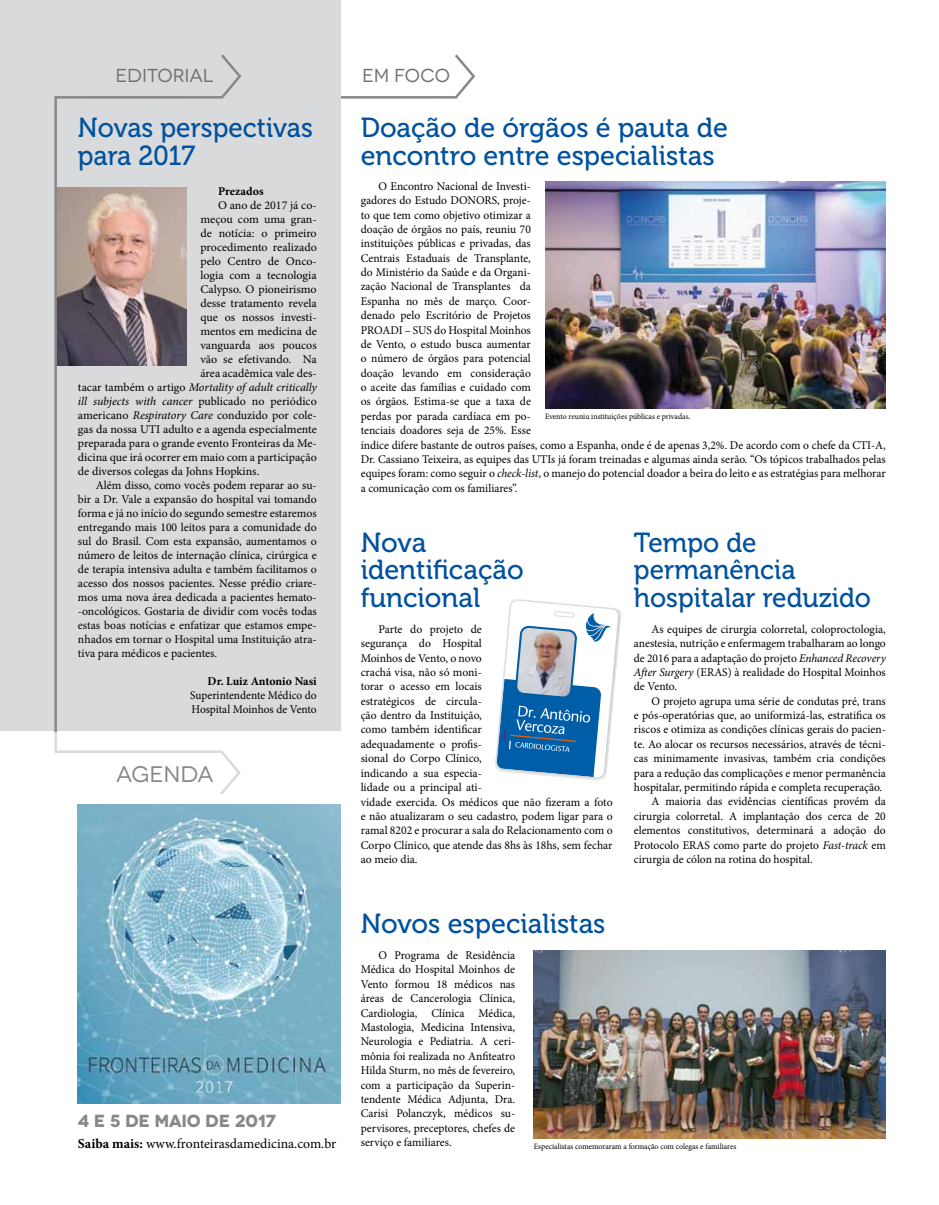
<style>
.page{position:relative;width:939px;height:1205px;background:#fff}
.page>*{position:absolute;margin:0;border:0;box-sizing:border-box;transform-origin:0 0}
.t1{font:27.5px/27.5px "Museo 500";color:#00519e}
.t2{font:27.5px/27.5px "Museo 500";color:#00519e;scale:.95 1}
.t3{font:22.5px "Novecentowide";color:#87888a}
.t4{font:18.75px "Novecentowide";letter-spacing:-.005em;color:#707172}
.t5{font:700 17.5px "Novecentowide";letter-spacing:-.01em;color:#87888a}
.t6{font:13.75px "Minion Pro";color:#000}
.t7{font:11.88px/14.4px "Minion Pro";color:#000}
.t8{font:italic 11.88px "Minion Pro";letter-spacing:-.005em;color:#000}
.t9{font:11.88px/14px "Minion Pro";color:#000;scale:.96 1}
.t10{font:700 11.88px "Minion Pro";color:#000}
.t11{font:8.12px "Minion Pro";color:#000}
.s1{font-style:normal}
.s2{font-style:italic}
.s3{font-weight:700}
</style>
<div class="page">
<svg style="left:340px;top:53px;width:135px;height:52px"></svg>
<div style="left:0;top:0;width:340px;height:732px;background:#d9dadb"></div>
<svg style="left:54px;top:732px;width:187px;height:62px"></svg>
<svg style="left:53px;top:54px;width:190px;height:678px"></svg>
<img style="left:534px;top:950px;width:352px;height:188px">
<img style="left:545px;top:181px;width:341px;height:227px">
<img style="left:78px;top:804px;width:262px;height:299px">
<svg style="left:495px;top:599px;width:126px;height:182px"></svg>
<h3 class="t4" style="left:116px;top:65px;width:99px">EDITORIAL</h3>
<h3 class="t4" style="left:362px;top:65px;width:89px">EM FOCO</h3>
<h1 class="t2" style="left:78px;top:114px;width:249px">Novas perspectivas para 2017</h1>
<p class="t10" style="left:218px;top:183px;width:47px">Prezados</p>
<p class="t7" style="left:218px;top:198px;width:100px">O ano de 2017 já co-</p>
<p class="t7" style="left:200px;top:212px;width:118px">meçou com uma gran-</p>
<p class="t7" style="left:200px;top:226px;width:118px">de notícia: o primeiro</p>
<p class="t7" style="left:200px;top:240px;width:118px">procedimento realizado</p>
<p class="t7" style="left:200px;top:254px;width:118px">pelo Centro de Onco-</p>
<p class="t7" style="left:200px;top:268px;width:118px">logia com a tecnologia</p>
<p class="t7" style="left:200px;top:282px;width:118px">Calypso. O pioneirismo</p>
<p class="t7" style="left:200px;top:296px;width:118px">desse tratamento revela</p>
<p class="t7" style="left:200px;top:310px;width:118px">que os nossos investi-</p>
<p class="t7" style="left:200px;top:324px;width:118px">mentos em medicina de</p>
<p class="t7" style="left:200px;top:338px;width:118px">vanguarda aos poucos</p>
<p class="t7" style="left:200px;top:352px;width:118px">vão se efetivando. Na</p>
<p class="t7" style="left:200px;top:366px;width:118px">área acadêmica vale des-</p>
<p class="t8" style="left:78px;top:379px;width:240px"><span class="s1">tacar também o artigo</span> Mortality of adult critically</p>
<p class="t8" style="left:78px;top:393px;width:240px">ill subjects with cancer <span class="s1">publicado no periódico</span></p>
<p class="t7" style="left:78px;top:408px;width:240px">americano <span class="s2">Respiratory Care</span> conduzido por cole-</p>
<p class="t7" style="left:78px;top:422px;width:240px">gas da nossa UTI adulto e a agenda especialmente</p>
<p class="t7" style="left:78px;top:436px;width:240px">preparada para o grande evento Fronteiras da Me-</p>
<p class="t7" style="left:78px;top:450px;width:240px">dicina que irá ocorrer em maio com a participação</p>
<p class="t7" style="left:78px;top:464px;width:183px">de diversos colegas da Johns Hopkins.</p>
<p class="t7" style="left:96px;top:478px;width:223px">Além disso, como vocês podem reparar ao su-</p>
<p class="t7" style="left:78px;top:492px;width:240px">bir a Dr. Vale a expansão do hospital vai tomando</p>
<p class="t7" style="left:78px;top:506px;width:240px">forma e já no início do segundo semestre estaremos</p>
<p class="t7" style="left:78px;top:520px;width:240px">entregando mais 100 leitos para a comunidade do</p>
<p class="t7" style="left:78px;top:534px;width:240px">sul do Brasil. Com esta expansão, aumentamos o</p>
<p class="t7" style="left:78px;top:548px;width:240px">número de leitos de internação clínica, cirúrgica e</p>
<p class="t7" style="left:78px;top:562px;width:240px">de terapia intensiva adulta e também facilitamos o</p>
<p class="t7" style="left:78px;top:576px;width:240px">acesso dos nossos pacientes. Nesse prédio criare-</p>
<p class="t7" style="left:78px;top:590px;width:240px">mos uma nova área dedicada a pacientes hemato-</p>
<p class="t7" style="left:78px;top:604px;width:240px">-oncológicos. Gostaria de dividir com vocês todas</p>
<p class="t7" style="left:78px;top:618px;width:240px">estas boas notícias e enfatizar que estamos empe-</p>
<p class="t7" style="left:78px;top:632px;width:240px">nhados em tornar o Hospital uma Instituição atra-</p>
<p class="t7" style="left:78px;top:646px;width:141px">tiva para médicos e pacientes.</p>
<p class="t10" style="left:208px;top:673px;width:111px">Dr. Luiz Antonio Nasi</p>
<p class="t9" style="left:190px;top:689px;width:133px">Superintendente Médico do<br>Hospital Moinhos de Vento</p>
<h1 class="t1" style="left:361px;top:114px;width:369px">Doação de órgãos é pauta de encontro entre especialistas</h1>
<p class="t7" style="left:361px;top:179px;width:527px;text-indent:18px">O Encontro Nacional de Investi-<br>gadores do Estudo DONORS, proje-<br>to que tem como objetivo otimizar a<br>doação de órgãos no país, reuniu 70<br>instituições públicas e privadas, das<br>Centrais Estaduais de Transplante,<br>do Ministério da Saúde e da Organi-<br>zação Nacional de Transplantes da<br>Espanha no mês de março. Coor-<br>denado pelo Escritório de Projetos<br>PROADI – SUS do Hospital Moinhos<br>de Vento, o estudo busca aumentar<br>o número de órgãos para potencial<br>doação levando em consideração<br>o aceite das famílias e cuidado com<br>os órgãos. Estima-se que a taxa de<br>perdas por parada cardíaca em po-<br>tenciais doadores seja de 25%. Esse<br>índice difere bastante de outros países, como a Espanha, onde é de apenas 3,2%. De acordo com o chefe da CTI-A, Dr. Cassiano Teixeira, as equipes das UTIs já foram treinadas e algumas ainda serão. “Os tópicos trabalhados pelas equipes foram: como seguir o <span class="s2">check-list</span>, o manejo do potencial doador a beira do leito e as estratégias para melhorar a comunicação com os familiares”.</p>
<h1 class="t1" style="left:361px;top:529px;width:164px">Nova identificação funcional</h1>
<p class="t11" style="left:545px;top:411px;width:147px">Evento reuniu instituições públicas e privadas.</p>
<h1 class="t2" style="left:634px;top:529px;width:251px">Tempo de permanência hospitalar reduzido</h1>
<p class="t7" style="left:361px;top:622px;width:253px;text-indent:18px">Parte do projeto de<br>segurança do Hospital<br>Moinhos de Vento, o novo<br>crachá visa, não só moni-<br>torar o acesso em locais<br>estratégicos de circula-<br>ção dentro da Instituição,<br>como também identificar<br>adequadamente o profis-<br>sional do Corpo Clínico,<br>indicando a sua especia-<br>lidade ou a principal ati-<br>vidade exercida. Os médicos que não fizeram a foto e não atualizaram o seu cadastro, podem ligar para o ramal 8202 e procurar a sala do Relacionamento com o<br>Corpo Clínico, que atende das 8hs às 18hs, sem fechar ao meio dia.</p>
<p class="t7" style="left:634px;top:622px;width:253px;text-align:justify;text-indent:18px">As equipes de cirurgia colorretal, coloproctologia, anestesia, nutrição e enfermagem trabalharam ao longo de 2016 para a adaptação do projeto <span class="s2">Enhanced Recovery After Surgery</span> (ERAS) à realidade do Hospital Moinhos de Vento.</p>
<p class="t7" style="left:652px;top:694px;width:236px">O projeto agrupa uma série de condutas pré, trans</p>
<p class="t7" style="left:634px;top:708px;width:253px">e pós-operatórias que, ao uniformizá-las, estratifica os</p>
<p class="t7" style="left:634px;top:722px;width:253px">riscos e otimiza as condições clínicas gerais do pacien-</p>
<p class="t7" style="left:634px;top:737px;width:253px">te. Ao alocar os recursos necessários, através de técni-</p>
<p class="t7" style="left:634px;top:751px;width:253px">cas minimamente invasivas, também cria condições</p>
<p class="t7" style="left:634px;top:765px;width:253px">para a redução das complicações e menor permanência</p>
<p class="t7" style="left:634px;top:780px;width:250px">hospitalar, permitindo rápida e completa recuperação.</p>
<p class="t7" style="left:652px;top:794px;width:236px">A maioria das evidências científicas provém da</p>
<p class="t7" style="left:634px;top:809px;width:253px">cirurgia colorretal. A implantação dos cerca de 20</p>
<p class="t7" style="left:634px;top:823px;width:253px">elementos constitutivos, determinará a adoção do</p>
<p class="t7" style="left:634px;top:837px;width:253px">Protocolo ERAS como parte do projeto <span class="s2">Fast-track</span> em</p>
<p class="t7" style="left:634px;top:852px;width:180px">cirurgia de cólon na rotina do hospital.</p>
<h2 class="t3" style="left:116px;top:761px;width:99px">AGENDA</h2>
<h1 class="t1" style="left:361px;top:910px;width:246px">Novos especialistas</h1>
<p class="t7" style="left:361px;top:948px;width:156px;text-align:justify;text-indent:18px">O Programa de Residência Médica do Hospital Moinhos de Vento formou 18 médicos nas áreas de Cancerologia Clínica, Cardiologia, Clínica Médica, Mastologia, Medicina Intensiva, Neurologia e Pediatria. A ceri&shy;mônia foi realizada no Anfiteatro Hilda Sturm, no mês de fevereiro, com a participação da Superin&shy;tendente Médica Adjunta, Dra.<br>Carisi Polanczyk, médicos su&shy;pervisores, preceptores, chefes de serviço e familiares.</p>
<h3 class="t5" style="left:78px;top:1110px;width:200px">4 E 5 DE MAIO DE 2017</h3>
<p class="t6" style="left:78px;top:1134px;width:260px"><span class="s3">Saiba mais:</span> www.fronteirasdamedicina.com.br</p>
<p class="t11" style="left:534px;top:1141px;width:204px">Especialistas comemoraram a formação com colegas e familiares</p>
</div>
